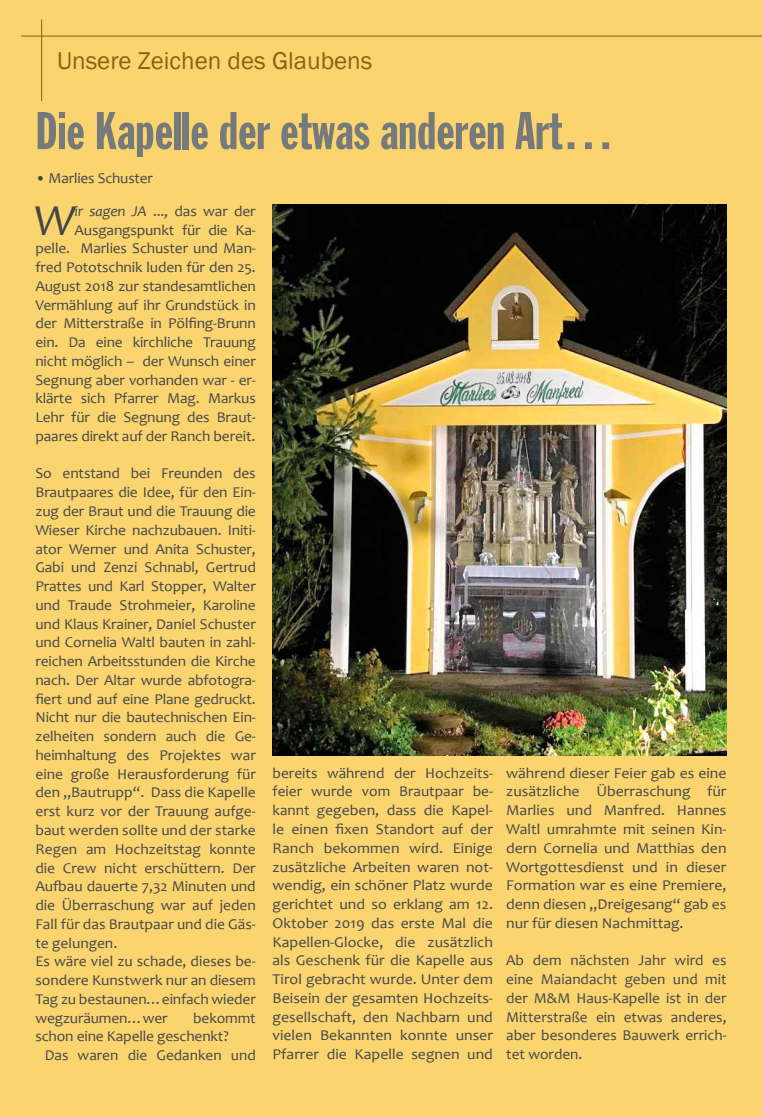
<style>
.page{position:relative;width:762px;height:1117px;background:#fff}
.page>*{position:absolute;margin:0;border:0;box-sizing:border-box;transform-origin:0 0}
.t1{font:extra-condensed 52.12px "Franklin Gothic";color:#777a7b}
.t2{font:italic 44.5px "Candara";color:#444749}
.t3{font:25px "Franklin Gothic";color:#8b6112}
.t4{font:15px/18.8px "Candara";letter-spacing:-.01em;color:#444749}
.t5{font:15px/18.8px "Candara";letter-spacing:-.01em;color:#444749;text-align:justify;scale:1.05 1}
.s1{font-style:italic}
</style>
<div class="page">
<div style="left:0;top:0;width:762px;height:1116px;background:#fad46f"></div>
<img style="left:273px;top:205px;width:453px;height:550px">
<hr style="left:21px;top:36px;width:741px;height:1px;background:#8b6112">
<hr style="left:41px;top:19px;width:1px;height:82px;background:#8b6112">
<h3 class="t3" style="left:57px;top:45px;width:317px">Unsere Zeichen des Glaubens</h3>
<h1 class="t1" style="left:35px;top:103px;width:580px">Die Kapelle der etwas anderen Art…</h1>
<p class="t4" style="left:35px;top:168px;width:119px">• Marlies Schuster</p>
<p class="t4" style="left:35px;top:201px;width:222px;text-align:right"><span class="s1">ir sagen JA</span> ..., das war der<br>Ausgangspunkt für die Ka-<br>pelle. Marlies Schuster und Man&shy;fred Pototschnik luden für den 25.<br>August 2018 zur standesamtlichen<br>Vermählung auf ihr Grundstück in der Mitterstraße in Pölfing-Brunn ein. Da eine kirchliche Trauung nicht möglich – der Wunsch einer<br>Segnung aber vorhanden war - er&shy;klärte sich Pfarrer Mag. Markus<br>Lehr für die Segnung des Braut&shy;paares direkt auf der Ranch bereit.</p>
<p class="t4" style="left:35px;top:464px;width:222px">So entstand bei Freunden des<br>Brautpaares die Idee, für den Ein&shy;zug der Braut und die Trauung die<br>Wieser Kirche nachzubauen. Initi&shy;ator Werner und Anita Schuster,<br>Gabi und Zenzi Schnabl, Gertrud<br>Prattes und Karl Stopper, Walter und Traude Strohmeier, Karoline und Klaus Krainer, Daniel Schuster und Cornelia Waltl bauten in zahl&shy;reichen Arbeitsstunden die Kirche nach. Der Altar wurde abfotogra&shy;fiert und auf eine Plane gedruckt.<br>Nicht nur die bautechnischen Ein&shy;zelheiten sondern auch die Ge&shy;heimhaltung des Projektes war eine große Herausforderung für den „Bautrupp“. Dass die Kapelle erst kurz vor der Trauung aufge&shy;baut werden sollte und der starke<br>Regen am Hochzeitstag konnte die Crew nicht erschüttern. Der<br>Aufbau dauerte 7,32 Minuten und die Überraschung war auf jeden<br>Fall für das Brautpaar und die Gäs&shy;te gelungen.<br>Es wäre viel zu schade, dieses be&shy;sondere Kunstwerk nur an diesem<br>Tag zu bestaunen…einfach wieder wegzuräumen…wer</p>
<h2 class="t2" style="left:34px;top:192px;width:43px">W</h2>
<p class="t4" style="left:35px;top:1007px;width:222px;text-indent:158px">bekommt schon eine Kapelle geschenkt?</p>
<p class="t4" style="left:45px;top:1045px;width:213px">Das waren die Gedanken und</p>
<p class="t4" style="left:273px;top:763px;width:222px;text-align:justify">bereits während der Hochzeits&shy;feier wurde vom Brautpaar be&shy;kannt gegeben, dass die Kapel&shy;le einen fixen Standort auf der Ranch bekommen wird. Einige zusätzliche Arbeiten waren not&shy;wendig, ein schöner Platz wurde gerichtet und so erklang am 12.<br>Oktober 2019 das erste Mal die Kapellen-Glocke, die zusätzlich als Geschenk für die Kapelle aus Tirol gebracht wurde. Unter dem Beisein der gesamten Hochzeits&shy;gesellschaft, den Nachbarn und vielen Bekannten konnte unser Pfarrer die Kapelle segnen und</p>
<p class="t5" style="left:506px;top:763px;width:211px">während dieser Feier gab es eine zusätzliche Überraschung für Marlies und Manfred. Hannes Waltl umrahmte mit seinen Kin&shy;dern Cornelia und Matthias den Wortgottesdienst und in dieser Formation war es eine Premiere, denn diesen „Dreigesang“ gab es nur für diesen Nachmittag.</p>
<p class="t4" style="left:506px;top:950px;width:222px;text-align:justify">Ab dem nächsten Jahr wird es eine Maiandacht geben und mit der M&amp;M Haus-Kapelle ist in der Mitterstraße ein etwas anderes, aber besonderes Bauwerk errich&shy;tet worden.</p>
</div>
